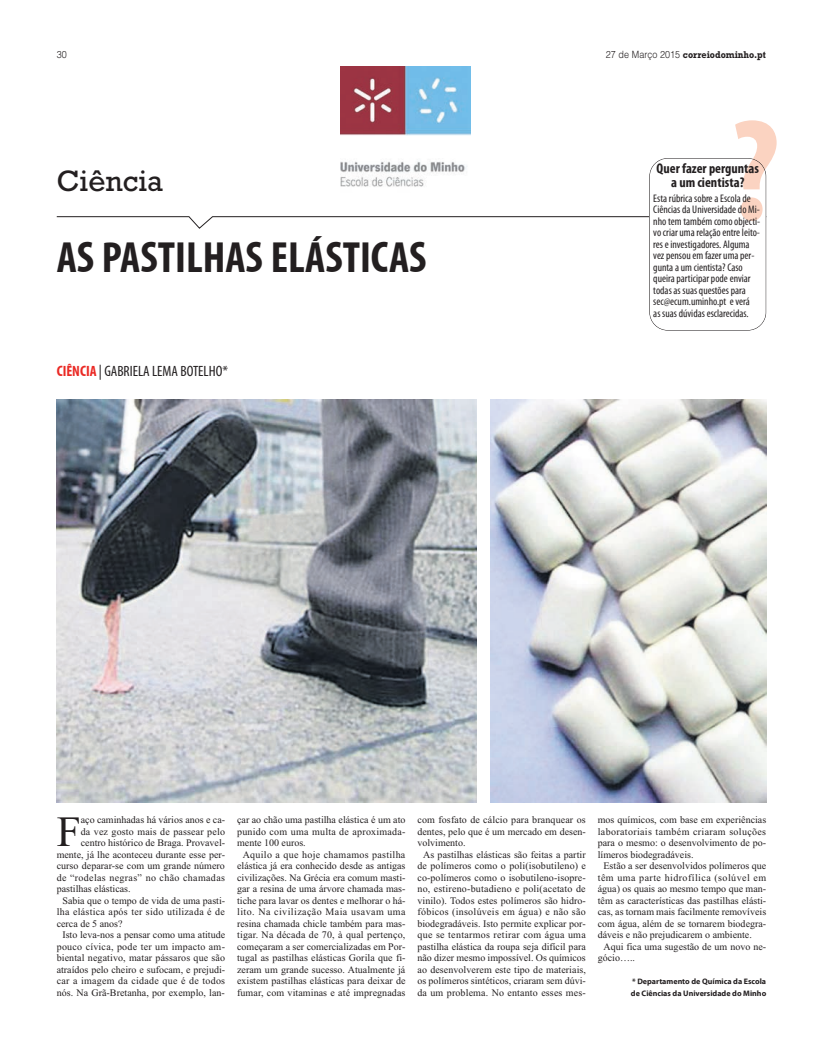
<style>
.page{position:relative;width:823px;height:1049px;background:#fff}
.page>*{position:absolute;margin:0;border:0;box-sizing:border-box;transform-origin:0 0}
.t1{font:700 condensed 145px "Myriad Pro";color:#fbd3c1}
.t2{font:700 condensed 44px "Myriad Pro";color:#231f20}
.t3{font:43.2px "Times New Roman";color:#231f20}
.t4{font:30px "Rockwell";color:#231f20}
.t5{font:condensed 15px "Myriad Pro";color:#231f20}
.t6{font:700 condensed 14px/14px "Myriad Pro";color:#231f20;text-align:center}
.t7{font:condensed 11px/11.5px "Myriad Pro";color:#231f20}
.t8{font:10px "Times New Roman";color:#231f20}
.t9{font:10px "Times New Roman";letter-spacing:.03em;color:#231f20}
.t10{font:10px "Times New Roman";letter-spacing:.035em;color:#231f20}
.t11{font:10px "Times New Roman";letter-spacing:.02em;color:#231f20}
.t12{font:10px "Times New Roman";letter-spacing:.045em;color:#231f20}
.t13{font:10px "Times New Roman";letter-spacing:.025em;color:#231f20}
.t14{font:700 10px "Rockwell";color:#231f20;scale:.9 1}
.t15{font:300 10px "Helvetica";color:#231f20;scale:.9 1}
.t16{font:700 8px/11.5px "Myriad Pro";color:#231f20}
.s1{font-family:"Helvetica";font-weight:300}
.s2{font-weight:700;color:#ea2924}
</style>
<div class="page">
<img style="left:340px;top:66px;width:130px;height:70px">
<svg style="left:56px;top:158px;width:710px;height:173px"></svg>
<img style="left:57px;top:400px;width:419px;height:402px">
<img style="left:490px;top:400px;width:275px;height:402px">
<p class="t15" style="left:57px;top:51px;width:13px">30</p>
<p class="t14" style="left:605px;top:51px;width:179px"><span class="s1">27 de Março 2015</span> correiodominho.pt</p>
<h3 class="t4" style="left:57px;top:170px;width:108px">Ciência</h3>
<h2 class="t2" style="left:57px;top:230px;width:371px">AS PASTILHAS ELÁSTICAS</h2>
<h3 class="t5" style="left:57px;top:362px;width:173px"><span class="s2">CIÊNCIA</span> | GABRIELA LEMA BOTELHO*</h3>
<h1 class="t1" style="left:730px;top:81px;width:50px">?</h1>
<h3 class="t6" style="left:656px;top:161px;width:104px">Quer fazer perguntas a um cientista?</h3>
<p class="t7" style="left:653px;top:192px;width:108px">Esta rúbrica sobre a Escola de<br>Ciências da Universidade do Mi&shy;nho tem também como objecti&shy;vo criar uma relação entre leito&shy;res e investigadores. Alguma vez pensou em fazer uma per&shy;gunta a um cientista? Caso queira participar pode enviar todas as suas questões para sec@ecum.uminho.pt e verá<br>as suas dúvidas esclarecidas.</p>
<h3 class="t3" style="left:57px;top:816px;width:25px">F</h3>
<p class="t8" style="left:81px;top:816px;width:146px">aço caminhadas há vários anos e ca-</p>
<p class="t11" style="left:81px;top:827px;width:146px">da vez gosto mais de passear pelo</p>
<p class="t8" style="left:81px;top:839px;width:146px">centro histórico de Braga. Provavel-</p>
<p class="t8" style="left:57px;top:850px;width:170px">mente, já lhe aconteceu durante esse per-</p>
<p class="t8" style="left:57px;top:862px;width:170px">curso deparar-se com um grande número</p>
<p class="t10" style="left:57px;top:873px;width:170px">de “rodelas negras” no chão chamadas</p>
<p class="t8" style="left:57px;top:885px;width:75px">pastilhas elásticas.</p>
<p class="t8" style="left:62px;top:896px;width:164px">Sabia que o tempo de vida de uma pasti-</p>
<p class="t9" style="left:57px;top:908px;width:170px">lha elástica após ter sido utilizada é de</p>
<p class="t8" style="left:57px;top:919px;width:67px">cerca de 5 anos?</p>
<p class="t8" style="left:62px;top:931px;width:164px">Isto leva-nos a pensar como uma atitude</p>
<p class="t13" style="left:57px;top:942px;width:170px">pouco cívica, pode ter um impacto am-</p>
<p class="t8" style="left:57px;top:954px;width:170px">biental negativo, matar pássaros que são</p>
<p class="t8" style="left:57px;top:965px;width:170px">atraídos pelo cheiro e sufocam, e prejudi-</p>
<p class="t9" style="left:57px;top:977px;width:170px">car a imagem da cidade que é de todos</p>
<p class="t8" style="left:57px;top:988px;width:170px">nós. Na Grã-Bretanha, por exemplo, lan-</p>
<p class="t8" style="left:237px;top:816px;width:170px">çar ao chão uma pastilha elástica é um ato</p>
<p class="t13" style="left:237px;top:827px;width:170px">punido com uma multa de aproximada-</p>
<p class="t8" style="left:237px;top:839px;width:70px">mente 100 euros.</p>
<p class="t9" style="left:243px;top:850px;width:164px">Aquilo a que hoje chamamos pastilha</p>
<p class="t8" style="left:237px;top:862px;width:170px">elástica já era conhecido desde as antigas</p>
<p class="t8" style="left:237px;top:873px;width:170px">civilizações. Na Grécia era comum masti-</p>
<p class="t8" style="left:237px;top:885px;width:170px">gar a resina de uma árvore chamada mas-</p>
<p class="t8" style="left:237px;top:896px;width:170px">tiche para lavar os dentes e melhorar o há-</p>
<p class="t12" style="left:237px;top:908px;width:170px">lito. Na civilização Maia usavam uma</p>
<p class="t8" style="left:237px;top:919px;width:170px">resina chamada chicle também para mas-</p>
<p class="t8" style="left:237px;top:931px;width:170px">tigar. Na década de 70, à qual pertenço,</p>
<p class="t8" style="left:237px;top:942px;width:170px">começaram a ser comercializadas em Por-</p>
<p class="t8" style="left:237px;top:954px;width:170px">tugal as pastilhas elásticas Gorila que fi-</p>
<p class="t8" style="left:237px;top:965px;width:170px">zeram um grande sucesso. Atualmente já</p>
<p class="t8" style="left:237px;top:977px;width:170px">existem pastilhas elásticas para deixar de</p>
<p class="t8" style="left:237px;top:988px;width:170px">fumar, com vitaminas e até impregnadas</p>
<p class="t8" style="left:417px;top:816px;width:170px">com fosfato de cálcio para branquear os</p>
<p class="t8" style="left:417px;top:827px;width:170px">dentes, pelo que é um mercado em desen-</p>
<p class="t8" style="left:417px;top:839px;width:50px">volvimento.</p>
<p class="t8" style="left:423px;top:850px;width:164px">As pastilhas elásticas são feitas a partir</p>
<p class="t8" style="left:417px;top:862px;width:170px">de polímeros como o poli(isobutileno) e</p>
<p class="t8" style="left:417px;top:873px;width:170px">co-polímeros como o isobutileno-isopre-</p>
<p class="t11" style="left:417px;top:885px;width:170px">no, estireno-butadieno e poli(acetato de</p>
<p class="t8" style="left:417px;top:896px;width:170px">vinilo). Todos estes polímeros são hidro-</p>
<p class="t9" style="left:417px;top:908px;width:170px">fóbicos (insolúveis em água) e não são</p>
<p class="t8" style="left:417px;top:919px;width:170px">biodegradáveis. Isto permite explicar por-</p>
<p class="t9" style="left:417px;top:931px;width:170px">que se tentarmos retirar com água uma</p>
<p class="t8" style="left:417px;top:942px;width:170px">pastilha elástica da roupa seja difícil para</p>
<p class="t8" style="left:417px;top:954px;width:170px">não dizer mesmo impossível. Os químicos</p>
<p class="t8" style="left:417px;top:965px;width:170px">ao desenvolverem este tipo de materiais,</p>
<p class="t8" style="left:417px;top:977px;width:170px">os polímeros sintéticos, criaram sem dúvi-</p>
<p class="t8" style="left:417px;top:988px;width:170px">da um problema. No entanto esses mes-</p>
<p class="t8" style="left:597px;top:816px;width:170px">mos químicos, com base em experiências</p>
<p class="t10" style="left:597px;top:827px;width:170px">laboratoriais também criaram soluções</p>
<p class="t8" style="left:597px;top:839px;width:170px">para o mesmo: o desenvolvimento de po-</p>
<p class="t8" style="left:597px;top:850px;width:97px">límeros biodegradáveis.</p>
<p class="t8" style="left:603px;top:862px;width:164px">Estão a ser desenvolvidos polímeros que</p>
<p class="t12" style="left:597px;top:873px;width:170px">têm uma parte hidrofílica (solúvel em</p>
<p class="t8" style="left:597px;top:885px;width:170px">água) os quais ao mesmo tempo que man-</p>
<p class="t8" style="left:597px;top:896px;width:170px">têm as características das pastilhas elásti-</p>
<p class="t8" style="left:597px;top:908px;width:170px">cas, as tornam mais facilmente removíveis</p>
<p class="t8" style="left:597px;top:919px;width:170px">com água, além de se tornarem biodegra-</p>
<p class="t8" style="left:597px;top:931px;width:155px">dáveis e não prejudicarem o ambiente.</p>
<p class="t8" style="left:603px;top:942px;width:164px">Aqui fica uma sugestão de um novo ne-</p>
<p class="t8" style="left:597px;top:954px;width:39px">gócio…..</p>
<p class="t16" style="left:630px;top:975px;width:137px">* Departamento de Química da Escola de Ciências da Universidade do Minho</p>
</div>
